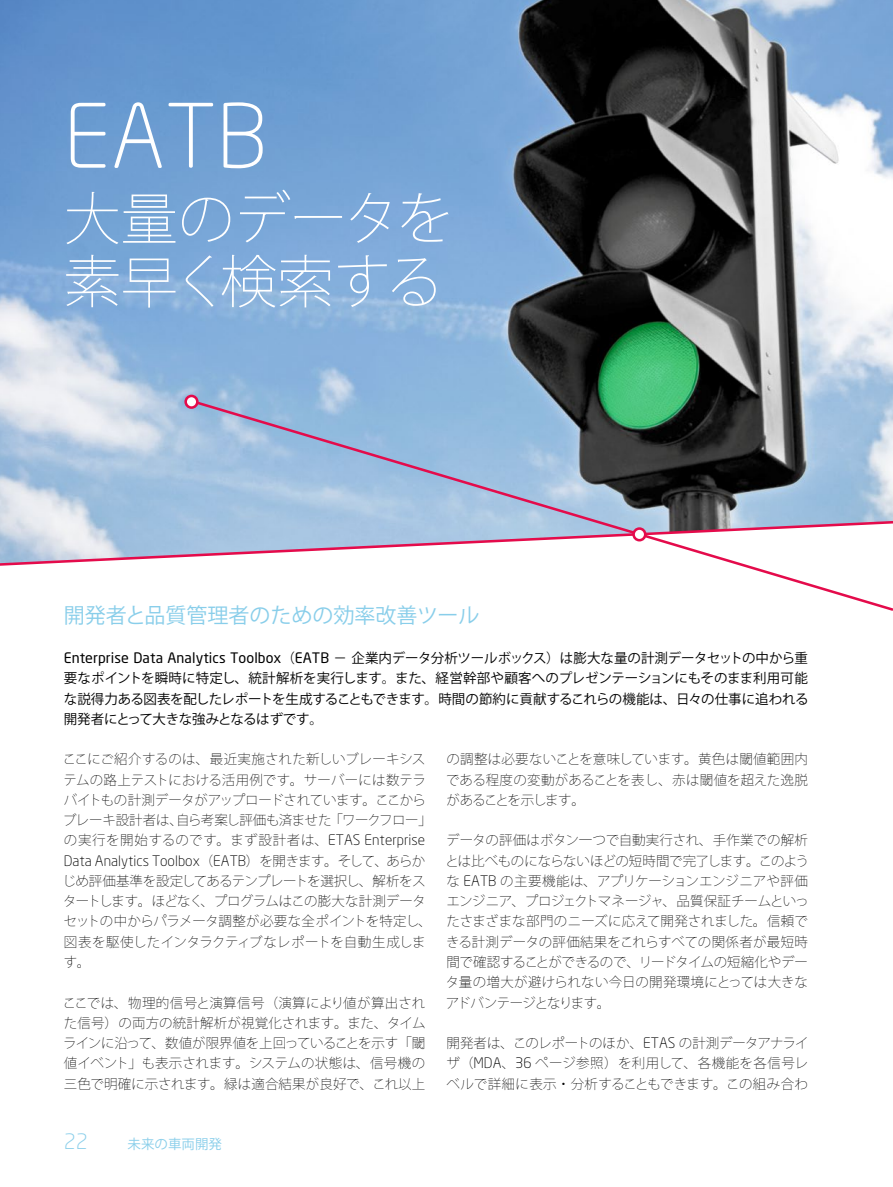
<style>
.page{position:relative;width:893px;height:1187px;background:#fff}
.page>*{position:absolute;margin:0;border:0;box-sizing:border-box;transform-origin:0 0}
.Headline_ohne{font:300 87.3px "Neo Sans W1 G";color:#fff}
.Headline_ohne-2{font:200 57px/63px "Koz Go Pr 6 N";letter-spacing:-.015em;color:#fff}
.Subhead{font:21px "Koz Go Pr 6 N";color:#89ceea}
.SZ_links{font:300 21px "Neo Sans W1 G";color:#89ceea}
.Text{font:300 14.25px "Neo Sans W1 G";color:#000}
.Text-2{font:200 13.5px/20.2px "Koz Go Pr 6 N";letter-spacing:-.005em;color:#000;text-align:justify}
.Vorspann_schwarz{font:13.5px/20.2px "Koz Go Pr 6 N";letter-spacing:-.005em;color:#000;text-align:justify}
.Text-3{font:200 13.5px/20.2px "Koz Go Pr 6 N";letter-spacing:-.025em;color:#000}
.Rubrizierung_links{font:13.5px "Koz Go Pr 6 N";color:#89ceea}
.s1{font-family:"Neo Sans W1 G";font-size:14.25px}
.s2{font-family:"Neo Sans W1 G";font-weight:300;font-size:14.25px}
.s3{font-family:"Koz Go Pr 6 N";font-weight:200;font-size:13.5px}
</style>
<div class="page">
<img style="left:0;top:0;width:893px;height:519px">
<svg style="left:0;top:519px;width:188px;height:47px;background:#c6cade"></svg>
<svg style="left:188px;top:398px;width:705px;height:213px"></svg>
<div style="left:634px;top:528px;width:11px;height:12px;background:#fff;border-radius:50%"></div>
<div style="left:632px;top:527px;width:14px;height:14px;border:3px solid #e40b4b;border-radius:50%"></div>
<div style="left:186px;top:396px;width:11px;height:11px;background:#fff;border-radius:50%"></div>
<div style="left:184px;top:394px;width:15px;height:15px;border:3px solid #e40b4b;border-radius:50%"></div>
<p class="Headline_ohne" style="left:64px;top:82px;width:205px">EATB</p>
<p class="Headline_ohne-2" style="left:64px;top:188px;width:391px">大量のデータを素早く検索する</p>
<p class="Subhead" style="left:64px;top:603px;width:417px">開発者と品質管理者のための効率改善ツール</p>
<p class="Vorspann_schwarz" style="left:64px;top:648px;width:746px"><span class="s1">Enterprise Data Analytics Toolbox</span>（<span class="s1">EATB</span> －企業内データ分析ツールボックス）は膨大な量の計測データセットの中から重要なポイントを瞬時に特定し、統計解析を実行します。また、経営幹部や顧客へのプレゼンテーションにもそのまま利用可能な説得力ある図表を配したレポートを生成することもできます。時間の節約に貢献するこれらの機能は、日々の仕事に追われる開発者にとって大きな強みとなるはずです。</p>
<p class="Text-2" style="left:446px;top:749px;width:363px">の調整は必要ないことを意味しています。黄色は閾値範囲内である程度の変動があることを表し、赤は閾値を超えた逸脱があることを示します。</p>
<p class="Text-2" style="left:445px;top:830px;width:365px">データの評価はボタン一つで自動実行され、手作業での解析とは比べものにならないほどの短時間で完了します。このような <span class="s2">EATB</span> の主要機能は、アプリケーションエンジニアや評価エンジニア、プロジェクトマネージャ、品質保証チームといったさまざまな部門のニーズに応えて開発されました。信頼できる計測データの評価結果をこれらすべての関係者が最短時間で確認することができるので、リードタイムの短縮化やデータ量の増大が避けられない今日の開発環境にとっては大きなアドバンテージとなります。</p>
<p class="Text-2" style="left:446px;top:1033px;width:364px">開発者は、このレポートのほか、<span class="s2">ETAS</span> の計測データアナライザ（<span class="s2">MDA</span>、<span class="s2">36</span> ページ参照）を利用して、各機能を各信号レベルで詳細に表示・分析することもできます。この組み合わ</p>
<p class="Text-2" style="left:63px;top:749px;width:370px;text-align:left">ここにご紹介するのは、最近実施された新しいブレーキシステムの路上テストにおける活用例です。サーバーには数テラバイトもの計測データがアップロードされています。ここからブレーキ設計者は、自ら考案し評価も済ませた「ワークフロー」の実行を開始するのです。まず設計者は、<span class="s2">ETAS Enterprise</span></p>
<p class="Text" style="left:64px;top:851px;width:363px">Data Analytics Toolbox<span class="s3">（</span>EATB<span class="s3">）を開きます。そして、あらか</span></p>
<p class="Text-3" style="left:62px;top:871px;width:371px">じめ評価基準を設定してあるテンプレートを選択し、解析をスタートします。ほどなく、プログラムはこの膨大な計測データセットの中からパラメータ調整が必要な全ポイントを特定し、図表を駆使したインタラクティブなレポートを自動生成します。</p>
<p class="Text-2" style="left:63px;top:992px;width:364px">ここでは、物理的信号と演算信号（演算により値が算出された信号）の両方の統計解析が視覚化されます。また、タイムラインに沿って、数値が限界値を上回っていることを示す「閾値イベント」も表示されます。システムの状態は、信号機の三色で明確に示されます。緑は適合結果が良好で、これ以上</p>
<p class="SZ_links" style="left:64px;top:1128px;width:26px">22</p>
<p class="Rubrizierung_links" style="left:128px;top:1136px;width:96px">未来の車両開発</p>
</div>
